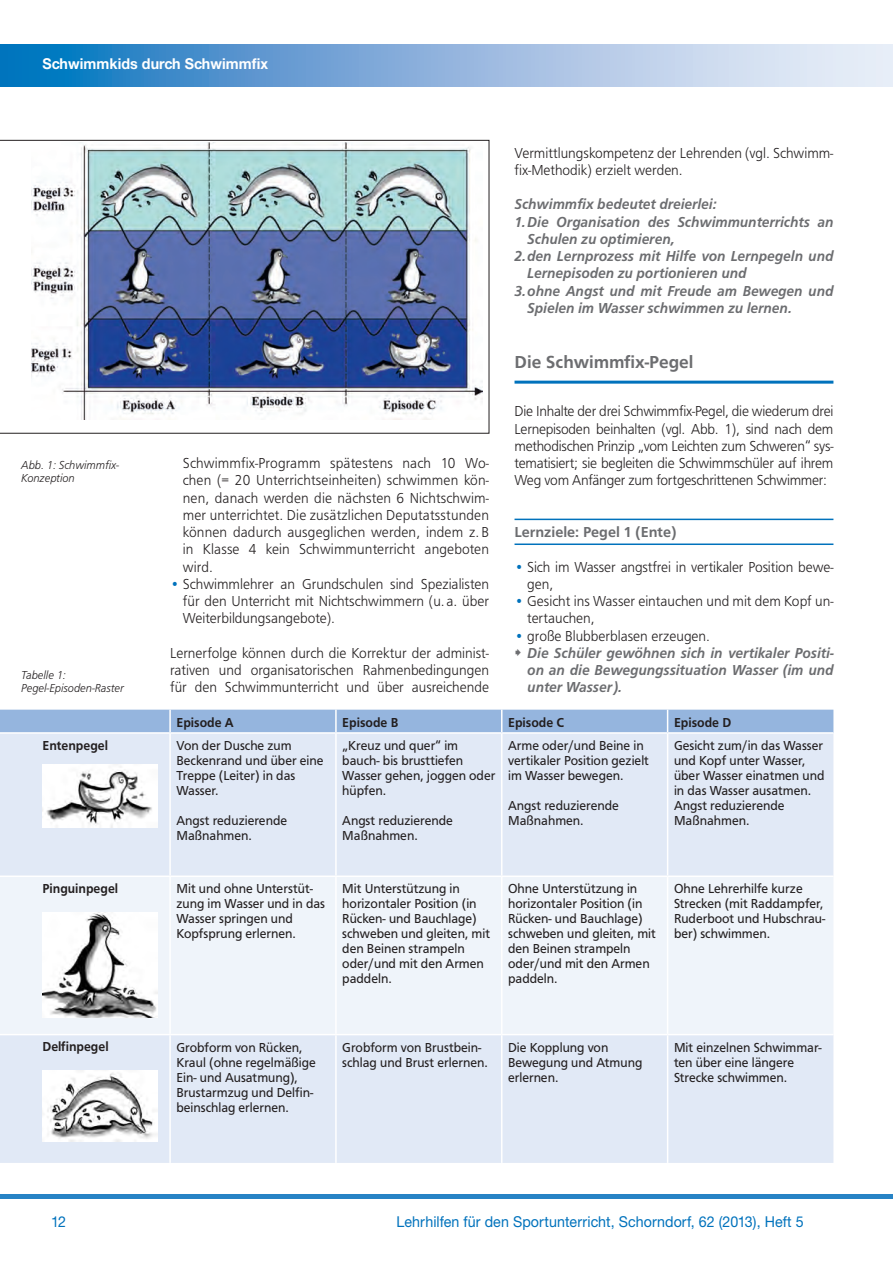
<style>
.page{position:relative;width:893px;height:1263px;background:#fff}
.page>*{position:absolute;margin:0;border:0;box-sizing:border-box;transform-origin:0 0}
.t1{font:500 18px "Frutus T";color:#6c6d70}
.t2{font:300 15px/17.2px "Frutus T";color:#231f20;text-align:justify;scale:.95 1}
.t3{font:italic 500 15px/17.2px "Frutus T";color:#6c6d70;scale:.95 1}
.t4{font:15px "Helvetica Neue CE";letter-spacing:.005em;color:#0072bc;scale:.95 1}
.t5{font:700 15px "Helvetica Neue CE";letter-spacing:.005em;color:#fff;scale:.95 1}
.t6{font:500 15px "Frutus T";color:#6c6d70}
.t7{font:13.5px/15px "Frutus T";color:#231f20;scale:.95 1}
.t8{font:500 13.5px "Frutus T";color:#231f20;scale:.95 1}
.t9{font:italic 300 12px/13.5px "Frutus T";color:#231f20;scale:.95 1}
.s1{color:#0072bc}
.s2{font-weight:300;font-style:normal;color:#0072bc}
.s3{font-weight:300;font-style:normal;color:#231f20}
</style>
<div class="page">
<svg style="left:0;top:44px;width:892px;height:43px;background:#86b2dc"></svg>
<div style="left:0;top:1194px;width:893px;height:5px;background:#2783c5"></div>
<hr style="left:892px;top:44px;width:1px;height:43px;background:#e8eef8">
<svg style="left:0;top:140px;width:489px;height:294px"></svg>
<hr style="left:514px;top:381px;width:319px;height:3px;background:#0072bc">
<hr style="left:514px;top:519px;width:319px;height:1px;background:#0072bc">
<hr style="left:514px;top:543px;width:319px;height:2px;background:#0072bc">
<div style="left:0;top:734px;width:833px;height:429px;background:#e1e9f6"></div>
<div style="left:0;top:877px;width:833px;height:157px;background:#eff4fa"></div>
<hr style="left:169px;top:734px;width:2px;height:141px;background:#fff">
<hr style="left:335px;top:734px;width:2px;height:141px;background:#fff">
<hr style="left:501px;top:734px;width:1px;height:141px;background:#fff">
<hr style="left:667px;top:734px;width:1px;height:141px;background:#fff">
<hr style="left:0;top:875px;width:170px;height:2px;background:#fff">
<hr style="left:170px;top:875px;width:166px;height:2px;background:#fff">
<hr style="left:169px;top:877px;width:2px;height:157px;background:#fff">
<hr style="left:336px;top:875px;width:166px;height:2px;background:#fff">
<hr style="left:335px;top:877px;width:2px;height:157px;background:#fff">
<hr style="left:502px;top:875px;width:166px;height:2px;background:#fff">
<hr style="left:501px;top:877px;width:1px;height:157px;background:#fff">
<hr style="left:668px;top:875px;width:165px;height:2px;background:#fff">
<hr style="left:667px;top:877px;width:1px;height:157px;background:#fff">
<hr style="left:0;top:1034px;width:170px;height:1px;background:#fff">
<hr style="left:170px;top:1034px;width:166px;height:1px;background:#fff">
<hr style="left:169px;top:1035px;width:2px;height:128px;background:#fff">
<hr style="left:336px;top:1034px;width:166px;height:1px;background:#fff">
<hr style="left:335px;top:1035px;width:2px;height:128px;background:#fff">
<hr style="left:502px;top:1034px;width:166px;height:1px;background:#fff">
<hr style="left:501px;top:1035px;width:1px;height:128px;background:#fff">
<hr style="left:668px;top:1034px;width:165px;height:1px;background:#fff">
<hr style="left:667px;top:1035px;width:1px;height:128px;background:#fff">
<div style="left:0;top:710px;width:833px;height:23px;background:#95b5de"></div>
<img style="left:43px;top:764px;width:114px;height:64px">
<img style="left:43px;top:913px;width:114px;height:104px">
<img style="left:43px;top:1071px;width:114px;height:71px">
<p class="t5" style="left:43px;top:54px;width:239px">Schwimmkids durch Schwimmfix</p>
<p class="t9" style="left:21px;top:458px;width:105px">Abb. 1: Schwimmfix-<br>Konzeption</p>
<p class="t9" style="left:21px;top:668px;width:110px">Tabelle 1:<br>Pegel-Episoden-Raster</p>
<p class="t2" style="left:183px;top:454px;width:324px">Schwimmfix-Programm spätestens nach 10 Wo&shy;chen (= 20 Unterrichtseinheiten) schwimmen kön&shy;nen, danach werden die nächsten 6 Nichtschwim&shy;mer unterrichtet. Die zusätzlichen Deputatsstunden können dadurch ausgeglichen werden, indem z. B in Klasse 4 kein Schwimmunterricht angeboten wird.</p>
<p class="t2" style="left:183px;top:575px;width:324px;text-indent:-13px"><span class="s1">•</span> Schwimmlehrer an Grundschulen sind Spezialisten für den Unterricht mit Nichtschwimmern (u. a. über Weiterbildungsangebote).</p>
<p class="t2" style="left:170px;top:644px;width:337px">Lernerfolge können durch die Korrektur der administ&shy;rativen und organisatorischen Rahmenbedingungen für den Schwimmunterricht und über ausreichende</p>
<p class="t2" style="left:514px;top:144px;width:337px">Vermittlungskompetenz der Lehrenden (vgl. Schwimm&shy;fix-Methodik) erzielt werden.</p>
<p class="t3" style="left:514px;top:195px;width:214px">Schwimmfix bedeutet dreierlei:</p>
<p class="t3" style="left:514px;top:213px;width:337px">1.Die Organisation des Schwimmunterrichts an</p>
<p class="t3" style="left:527px;top:230px;width:157px">Schulen zu optimieren,</p>
<p class="t3" style="left:514px;top:247px;width:337px">2.den Lernprozess mit Hilfe von Lernpegeln und</p>
<p class="t3" style="left:527px;top:264px;width:232px">Lernepisoden zu portionieren und</p>
<p class="t3" style="left:514px;top:282px;width:337px">3.ohne Angst und mit Freude am Bewegen und</p>
<p class="t3" style="left:527px;top:299px;width:280px">Spielen im Wasser schwimmen zu lernen.</p>
<p class="t1" style="left:514px;top:351px;width:180px">Die Schwimmfix-Pegel</p>
<p class="t2" style="left:514px;top:402px;width:337px">Die Inhalte der drei Schwimmfix-Pegel, die wiederum drei Lernepisoden beinhalten (vgl. Abb. 1), sind nach dem methodischen Prinzip „vom Leichten zum Schweren“ sys&shy;tematisiert; sie begleiten die Schwimmschüler auf ihrem Weg vom Anfänger zum fortgeschrittenen Schwimmer:</p>
<p class="t6" style="left:514px;top:523px;width:163px">Lernziele: Pegel 1 (Ente)</p>
<p class="t2" style="left:527px;top:558px;width:324px;text-indent:-13px"><span class="s1">•</span> Sich im Wasser angstfrei in vertikaler Position bewe&shy;gen,</p>
<p class="t2" style="left:527px;top:592px;width:324px;text-indent:-13px"><span class="s1">•</span> Gesicht ins Wasser eintauchen und mit dem Kopf un&shy;tertauchen,</p>
<p class="t3" style="left:527px;top:627px;width:324px;text-indent:-13px"><span class="s2">•</span> <span class="s3">große Blubberblasen erzeugen.<br></span>Die Schüler gewöhnen sich in vertikaler Positi&shy;on an die Bewegungssituation Wasser (im und unter Wasser).</p>
<p class="t8" style="left:176px;top:714px;width:62px">Episode A</p>
<p class="t8" style="left:342px;top:714px;width:61px">Episode B</p>
<p class="t8" style="left:508px;top:714px;width:60px">Episode C</p>
<p class="t8" style="left:674px;top:714px;width:62px">Episode D</p>
<p class="t8" style="left:43px;top:737px;width:70px">Entenpegel</p>
<p class="t7" style="left:176px;top:738px;width:156px">Von der Dusche zum<br>Beckenrand und über eine<br>Treppe (Leiter) in das<br>Wasser.</p>
<p class="t7" style="left:176px;top:813px;width:118px">Angst reduzierende<br>Maßnahmen.</p>
<p class="t7" style="left:342px;top:738px;width:163px">„Kreuz und quer“ im bauch- bis brusttiefen<br>Wasser gehen, joggen oder hüpfen.</p>
<p class="t7" style="left:342px;top:813px;width:118px">Angst reduzierende<br>Maßnahmen.</p>
<p class="t7" style="left:508px;top:738px;width:150px">Arme oder/und Beine in vertikaler Position gezielt im Wasser bewegen.</p>
<p class="t7" style="left:508px;top:798px;width:118px">Angst reduzierende<br>Maßnahmen.</p>
<p class="t7" style="left:674px;top:738px;width:160px">Gesicht zum/in das Wasser und Kopf unter Wasser, über Wasser einatmen und in das Wasser ausatmen.<br>Angst reduzierende<br>Maßnahmen.</p>
<p class="t8" style="left:43px;top:881px;width:81px">Pinguinpegel</p>
<p class="t7" style="left:176px;top:881px;width:158px">Mit und ohne Unterstüt&shy;zung im Wasser und in das<br>Wasser springen und<br>Kopfsprung erlernen.</p>
<p class="t7" style="left:342px;top:881px;width:157px">Mit Unterstützung in horizontaler Position (in<br>Rücken- und Bauchlage) schweben und gleiten, mit den Beinen strampeln oder/und mit den Armen paddeln.</p>
<p class="t7" style="left:508px;top:881px;width:157px">Ohne Unterstützung in horizontaler Position (in<br>Rücken- und Bauchlage) schweben und gleiten, mit den Beinen strampeln oder/und mit den Armen paddeln.</p>
<p class="t7" style="left:674px;top:881px;width:161px">Ohne Lehrerhilfe kurze<br>Strecken (mit Raddampfer,<br>Ruderboot und Hubschrau&shy;ber) schwimmen.</p>
<p class="t8" style="left:43px;top:1039px;width:71px">Delfinpegel</p>
<p class="t7" style="left:176px;top:1039px;width:148px">Grobform von Rücken,<br>Kraul (ohne regelmäßige<br>Ein- und Ausatmung),<br>Brustarmzug und Delfin&shy;beinschlag erlernen.</p>
<p class="t7" style="left:342px;top:1039px;width:155px">Grobform von Brustbein&shy;schlag und Brust erlernen.</p>
<p class="t7" style="left:508px;top:1039px;width:143px">Die Kopplung von<br>Bewegung und Atmung erlernen.</p>
<p class="t7" style="left:674px;top:1039px;width:157px">Mit einzelnen Schwimmar&shy;ten über eine längere<br>Strecke schwimmen.</p>
<p class="t4" style="left:51px;top:1213px;width:17px">12</p>
<p class="t4" style="left:397px;top:1213px;width:430px">Lehrhilfen für den Sportunterricht, Schorndorf, 62 (2013), Heft 5</p>
</div>
